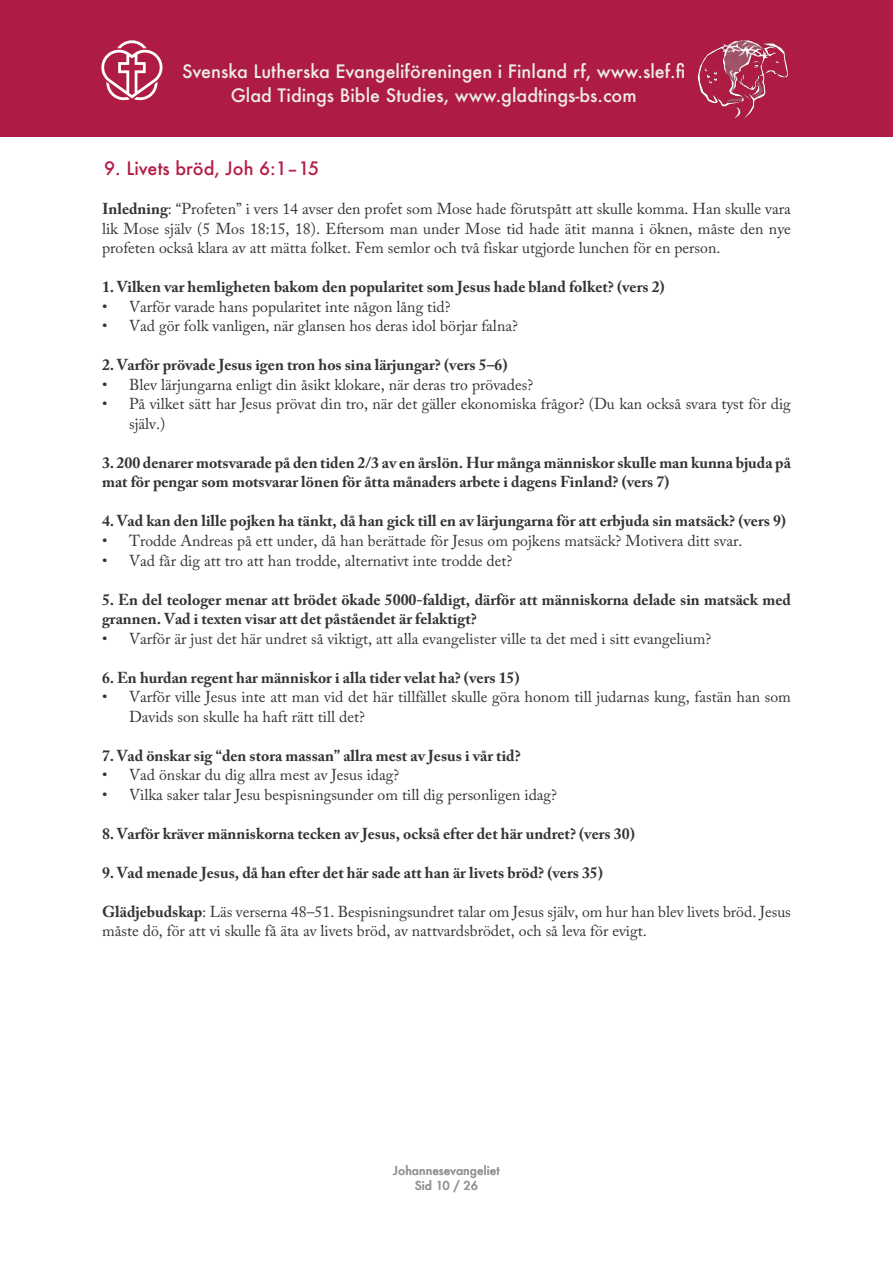
<style>
.page{position:relative;width:893px;height:1263px;background:#fff}
.page>*{position:absolute;margin:0;border:0;box-sizing:border-box;transform-origin:0 0}
.t1{font:18px/24px "font 00000000296 d 679 b";color:#eeebea;text-align:center}
.t2{font:18px "font 00000000296 d 679 b";color:#b41e45}
.t3{font:15.75px/19.5px "Adobe Caslon Pro";color:#363332}
.t4{font:700 15.75px/19.5px "Adobe Caslon Pro";color:#363332}
.t5{font:12px/14.4px "font 00000000296 d 679 b";color:#949698;text-align:center}
.s1{font-weight:700}
</style>
<div class="page">
<div style="left:0;top:0;width:893px;height:136px;background:#ae1c43"></div>
<svg style="left:101px;top:40px;width:62px;height:60px"></svg>
<img style="left:697px;top:40px;width:91px;height:79px">
<p class="t1" style="left:182px;top:59px;width:505px">Svenska Lutherska Evangeliföreningen i Finland rf, www.slef.fi<br>Glad Tidings Bible Studies, www.gladtings-bs.com</p>
<p class="t2" style="left:104px;top:157px;width:217px">9. Livets bröd, Joh 6:1–15</p>
<p class="t3" style="left:102px;top:199px;width:690px;text-align:justify"><span class="s1">Inledning</span>: “Profeten” i vers 14 avser den profet som Mose hade förutspått att skulle komma. Han skulle vara lik Mose själv (5 Mos 18:15, 18). Eftersom man under Mose tid hade ätit manna i öknen, måste den nye profeten också klara av att mätta folket. Fem semlor och två fiskar utgjorde lunchen för en person.</p>
<p class="t4" style="left:102px;top:277px;width:564px">1. Vilken var hemligheten bakom den popularitet som Jesus hade bland folket? (vers 2)</p>
<p class="t3" style="left:102px;top:297px;width:350px">• Varför varade hans popularitet inte någon lång tid?</p>
<p class="t3" style="left:102px;top:316px;width:417px">• Vad gör folk vanligen, när glansen hos deras idol börjar falna?</p>
<p class="t4" style="left:102px;top:355px;width:407px">2. Varför prövade Jesus igen tron hos sina lärjungar? (vers 5–6)</p>
<p class="t3" style="left:102px;top:375px;width:433px">• Blev lärjungarna enligt din åsikt klokare, när deras tro prövades?</p>
<p class="t3" style="left:129px;top:394px;width:663px;text-indent:-27px">• På vilket sätt har Jesus prövat din tro, när det gäller ekonomiska frågor? (Du kan också svara tyst för dig själv.)</p>
<p class="t4" style="left:102px;top:453px;width:690px">3. 200 denarer motsvarade på den tiden 2/3 av en årslön. Hur många människor skulle man kunna bjuda på mat för pengar som motsvarar lönen för åtta månaders arbete i dagens Finland? (vers 7)</p>
<p class="t4" style="left:102px;top:511px;width:686px">4.Vad kan den lille pojken ha tänkt, då han gick till en av lärjungarna för att erbjuda sin matsäck? (vers 9)</p>
<p class="t3" style="left:102px;top:531px;width:642px">• Trodde Andreas på ett under, då han berättade för Jesus om pojkens matsäck? Motivera ditt svar.</p>
<p class="t3" style="left:102px;top:550px;width:412px">• Vad får dig att tro att han trodde, alternativt inte trodde det?</p>
<p class="t4" style="left:102px;top:589px;width:690px">5. En del teologer menar att brödet ökade 5000-faldigt, därför att människorna delade sin matsäck med grannen. Vad i texten visar att det påståendet är felaktigt?</p>
<p class="t3" style="left:102px;top:628px;width:611px">• Varför är just det här undret så viktigt, att alla evangelister ville ta det med i sitt evangelium?</p>
<p class="t4" style="left:102px;top:667px;width:419px">6. En hurdan regent har människor i alla tider velat ha? (vers 15)</p>
<p class="t3" style="left:129px;top:687px;width:663px;text-indent:-27px">• Varför ville Jesus inte att man vid det här tillfället skulle göra honom till judarnas kung, fastän han som<br>Davids son skulle ha haft rätt till det?</p>
<p class="t4" style="left:102px;top:745px;width:420px">7. Vad önskar sig “den stora massan” allra mest av Jesus i vår tid?</p>
<p class="t3" style="left:102px;top:765px;width:299px">• Vad önskar du dig allra mest av Jesus idag?</p>
<p class="t3" style="left:102px;top:784px;width:456px">• Vilka saker talar Jesu bespisningsunder om till dig personligen idag?</p>
<p class="t4" style="left:102px;top:823px;width:534px">8. Varför kräver människorna tecken av Jesus, också efter det här undret? (vers 30)</p>
<p class="t4" style="left:102px;top:862px;width:502px">9. Vad menade Jesus, då han efter det här sade att han är livets bröd? (vers 35)</p>
<p class="t3" style="left:102px;top:901px;width:690px"><span class="s1">Glädjebudskap</span>: Läs verserna 48–51. Bespisningsundret talar om Jesus själv, om hur han blev livets bröd. Jesus måste dö, för att vi skulle få äta av livets bröd, av nattvardsbrödet, och så leva för evigt.</p>
<p class="t5" style="left:393px;top:1163px;width:108px">Johannesevangeliet<br>Sid 10 / 26</p>
</div>
